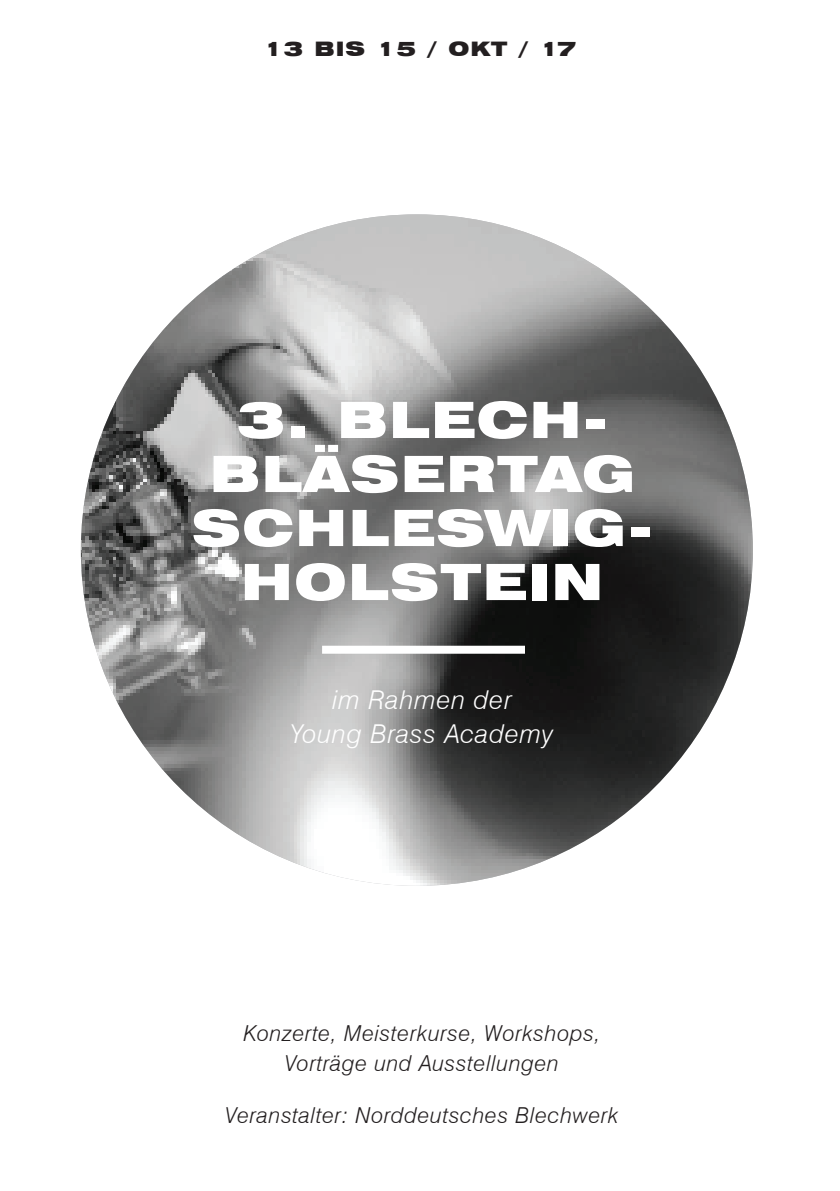
<style>
.page{position:relative;width:840px;height:1191px;background:#fff}
.page>*{position:absolute;margin:0;border:0;box-sizing:border-box;transform-origin:0 0}
.t1{font:900 expanded 50px/54px "Swiss 721 BT";letter-spacing:.03em;color:#fff;text-align:center}
.t2{font:italic 300 26px/34px "Swiss 721 BT";letter-spacing:.03em;color:#fff;text-align:center}
.t3{font:italic 300 22px/30px "Swiss 721 BT";letter-spacing:.03em;color:#231f20;text-align:center}
.t4{font:900 expanded 20px "Swiss 721 BT";letter-spacing:.05em;color:#231f20}
</style>
<div class="page">
<img style="left:81px;top:214px;width:671px;height:672px;border-radius:336px">
<div style="left:322px;top:645px;width:202px;height:8px;background:#fff"></div>
<p class="t4" style="left:263px;top:37px;width:314px">13 BIS 15 / OKT / 17</p>
<h1 class="t1" style="left:192px;top:393px;width:462px">3. BLECH-<br>BLÄSERTAG<br>SCHLESWIG-<br>HOLSTEIN</h1>
<p class="t2" style="left:290px;top:682px;width:264px">im Rahmen der<br>Young Brass Academy</p>
<p class="t3" style="left:243px;top:1018px;width:358px">Konzerte, Meisterkurse, Workshops,<br>Vorträge und Ausstellungen</p>
<p class="t3" style="left:225px;top:1100px;width:394px">Veranstalter: Norddeutsches Blechwerk</p>
</div>
